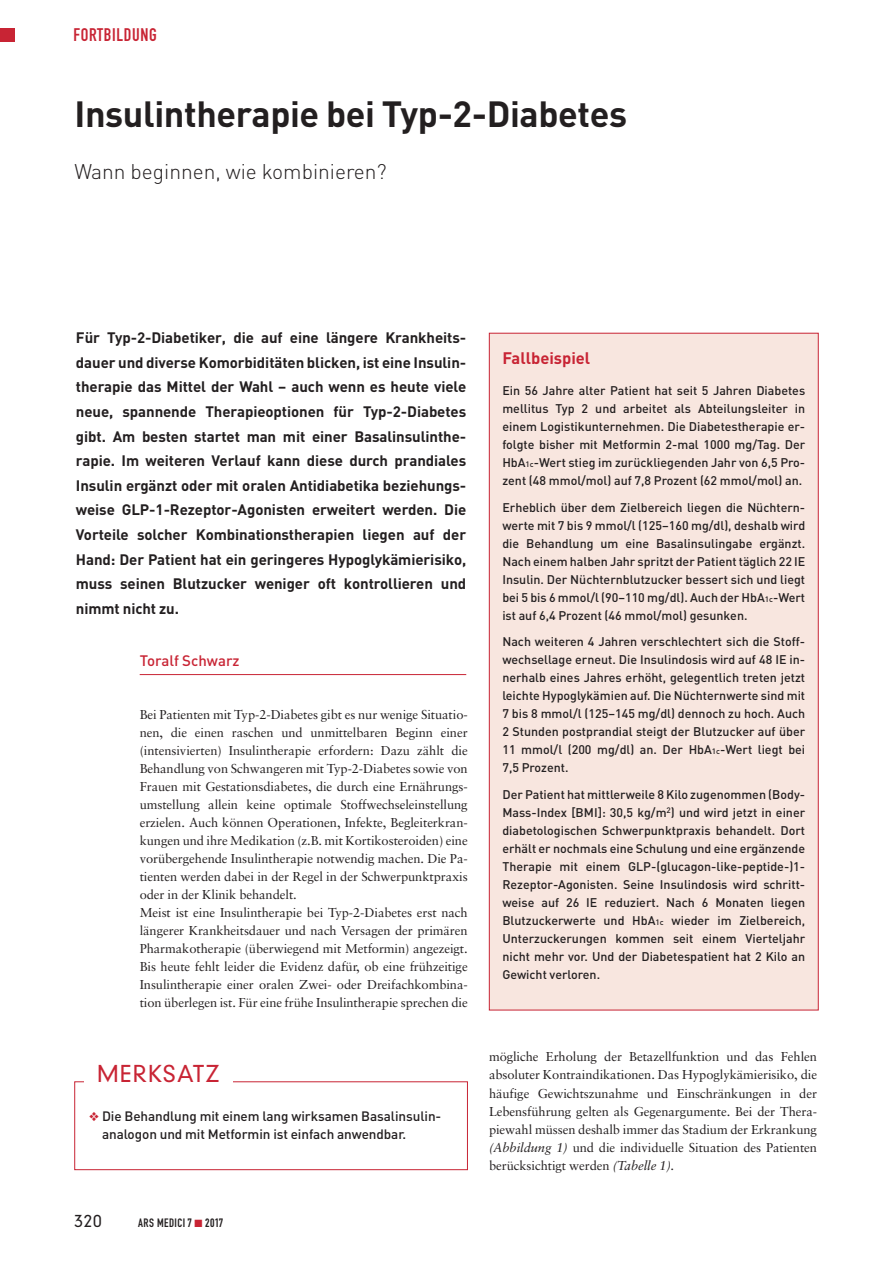
<style>
.page{position:relative;width:893px;height:1263px;background:#fff}
.page>*{position:absolute;margin:0;border:0;box-sizing:border-box;transform-origin:0 0}
.t1{font:700 36px "DIN";letter-spacing:-.01em;color:#231f20}
.t2{font:300 22.5px "DIN Neuzeit Grotesk";letter-spacing:.05em;color:#c82434}
.t3{font:300 21px "DIN";color:#231f20}
.t4{font:18px "DIN Engschrift";letter-spacing:.035em;color:#c82434}
.t5{font:700 16.5px "DIN";color:#c82434}
.t6{font:300 16.5px "DIN Neuzeit Grotesk";color:#231f20}
.t7{font:700 15px/24.6px "DIN";letter-spacing:-.005em;color:#231f20;text-align:justify}
.t8{font:500 15px "DIN";color:#c82434}
.t9{font:500 13.5px/18px "DIN";letter-spacing:-.005em;color:#231f20}
.t10{font:12.9px/18px "Sabon";letter-spacing:-.005em;color:#231f20}
.t11{font:500 12.45px/18px "DIN";color:#231f20;text-align:justify}
.t12{font:12px "DIN Engschrift";letter-spacing:.035em;color:#231f20}
.s1{color:#c82434}
.s2{font-size:7.8px}
.s3{font-style:italic}
</style>
<div class="page">
<div style="left:0;top:28px;width:15px;height:14px;background:#c82434"></div>
<hr style="left:140px;top:674px;width:326px;height:1px;background:#c82434">
<div style="left:74px;top:1081px;width:394px;height:89px;border:1px solid #c82434"></div>
<div style="left:84px;top:1060px;width:149px;height:28px;background:#fff"></div>
<div style="left:490px;top:333px;width:328px;height:677px;background:#f8e6df"></div>
<h3 class="t4" style="left:73px;top:28px;width:85px">FORTBILDUNG</h3>
<h1 class="t1" style="left:74px;top:93px;width:554px">Insulintherapie bei Typ-2-Diabetes</h1>
<h3 class="t3" style="left:74px;top:160px;width:314px">Wann beginnen, wie kombinieren?</h3>
<p class="t7" style="left:76px;top:326px;width:392px">Für Typ-2-Diabetiker, die auf eine längere Krankheits&shy;dauer und diverse Komorbiditäten blicken, ist eine Insulin&shy;therapie das Mittel der Wahl – auch wenn es heute viele neue, spannende Therapieoptionen für Typ-2-Diabetes gibt. Am besten startet man mit einer Basalinsulinthe&shy;rapie. Im weiteren Verlauf kann diese durch prandiales Insulin ergänzt oder mit oralen Antidiabetika beziehungs&shy;weise GLP-1-Rezeptor-Agonisten erweitert werden. Die Vorteile solcher Kombinationstherapien liegen auf der Hand: Der Patient hat ein geringeres Hypoglykämierisiko, muss seinen Blutzucker weniger oft kontrollieren und nimmt nicht zu.</p>
<p class="t8" style="left:140px;top:652px;width:101px">Toralf Schwarz</p>
<p class="t10" style="left:140px;top:707px;width:330px">Bei Patienten mit Typ-2-Diabetes gibt es nur wenige Situatio&shy;nen, die einen raschen und unmittelbaren Beginn einer (intensivierten) Insulintherapie erfordern: Dazu zählt die Behandlung von Schwangeren mit Typ-2-Diabetes sowie von Frauen mit Gestationsdiabetes, die durch eine Ernährungs&shy;umstellung allein keine optimale Stoffwechseleinstellung erzielen. Auch können Operationen, Infekte, Begleiterkran&shy;kungen und ihre Medikation (z.B. mit Kortikosteroiden) eine vorübergehende Insulintherapie notwendig machen. Die Pa&shy;tienten werden dabei in der Regel in der Schwerpunktpraxis oder in der Klinik behandelt.<br>Meist ist eine Insulintherapie bei Typ-2-Diabetes erst nach längerer Krankheitsdauer und nach Versagen der primären Pharmakotherapie (überwiegend mit Metformin) angezeigt.<br>Bis heute fehlt leider die Evidenz dafür, ob eine frühzeitige Insulintherapie einer oralen Zwei- oder Dreifachkombina&shy;tion überlegen ist. Für eine frühe Insulintherapie sprechen die</p>
<h2 class="t2" style="left:97px;top:1065px;width:124px">MERKSATZ</h2>
<p class="t9" style="left:102px;top:1107px;width:341px;text-indent:-13px"><span class="s1">❖</span> Die Behandlung mit einem lang wirksamen Basalinsulin&shy;analogon und mit Metformin ist einfach anwendbar.</p>
<h3 class="t6" style="left:74px;top:1214px;width:29px">320</h3>
<p class="t12" style="left:138px;top:1218px;width:87px">ARS MEDICI7 <span class="s1">■</span> 2017</p>
<h3 class="t5" style="left:502px;top:349px;width:89px">Fallbeispiel</h3>
<p class="t11" style="left:502px;top:382px;width:304px">Ein 56 Jahre alter Patient hat seit 5 Jahren Diabetes mellitus Typ 2 und arbeitet als Abteilungsleiter in einem Logistikunternehmen. Die Diabetestherapie er&shy;folgte bisher mit Metformin 2-mal 1000 mg/Tag. Der HbA<span class="s2">1c</span>-Wert stieg im zurückliegenden Jahr von 6,5 Pro&shy;zent (48 mmol/mol) auf 7,8 Prozent (62 mmol/mol) an.</p>
<p class="t11" style="left:502px;top:498px;width:304px">Erheblich über dem Zielbereich liegen die Nüchtern&shy;werte mit 7 bis 9 mmol/l (125–160 mg/dl), deshalb wird die Behandlung um eine Basalinsulingabe ergänzt.<br>Nach einem halben Jahr spritzt der Patient täglich 22 IE Insulin. Der Nüchternblutzucker bessert sich und liegt bei 5 bis 6 mmol/l (90–110 mg/dl). Auch der HbA<span class="s2">1c</span>-Wert ist auf 6,4 Prozent (46 mmol/mol) gesunken.</p>
<p class="t11" style="left:502px;top:633px;width:304px">Nach weiteren 4 Jahren verschlechtert sich die Stoff&shy;wechsellage erneut. Die Insulindosis wird auf 48 IE in&shy;nerhalb eines Jahres erhöht, gelegentlich treten jetzt leichte Hypoglykämien auf. Die Nüchternwerte sind mit 7 bis 8 mmol/l (125–145 mg/dl) dennoch zu hoch. Auch 2 Stunden postprandial steigt der Blutzucker auf über 11 mmol/l (200 mg/dl) an. Der HbA<span class="s2">1c</span>-Wert liegt bei 7,5 Prozent.</p>
<p class="t11" style="left:502px;top:785px;width:304px">Der Patient hat mittlerweile 8 Kilo zugenommen (Body-Mass-Index [BMI]: 30,5 kg/m<sup>2</sup>) und wird jetzt in einer diabetologischen Schwerpunktpraxis behandelt. Dort erhält er nochmals eine Schulung und eine ergänzende Therapie mit einem GLP-(glucagon-like-peptide-)1- Rezeptor-Agonisten. Seine Insulindosis wird schritt&shy;weise auf 26 IE reduziert. Nach 6 Monaten liegen Blutzuckerwerte und HbA<span class="s2">1c</span> wieder im Zielbereich, Unterzuckerungen kommen seit einem Vierteljahr nicht mehr vor. Und der Diabetespatient hat 2 Kilo an Gewicht verloren.</p>
<p class="t10" style="left:489px;top:1049px;width:330px;text-align:justify">mögliche Erholung der Betazellfunktion und das Fehlen absoluter Kontraindikationen. Das Hypoglykämierisiko, die häufige Gewichtszunahme und Einschränkungen in der Lebensführung gelten als Gegenargumente. Bei der Thera&shy;piewahl müssen deshalb immer das Stadium der Erkrankung <span class="s3">(Abbildung 1)</span> und die individuelle Situation des Patienten berücksichtigt werden <span class="s3">(Tabelle 1).</span></p>
</div>
